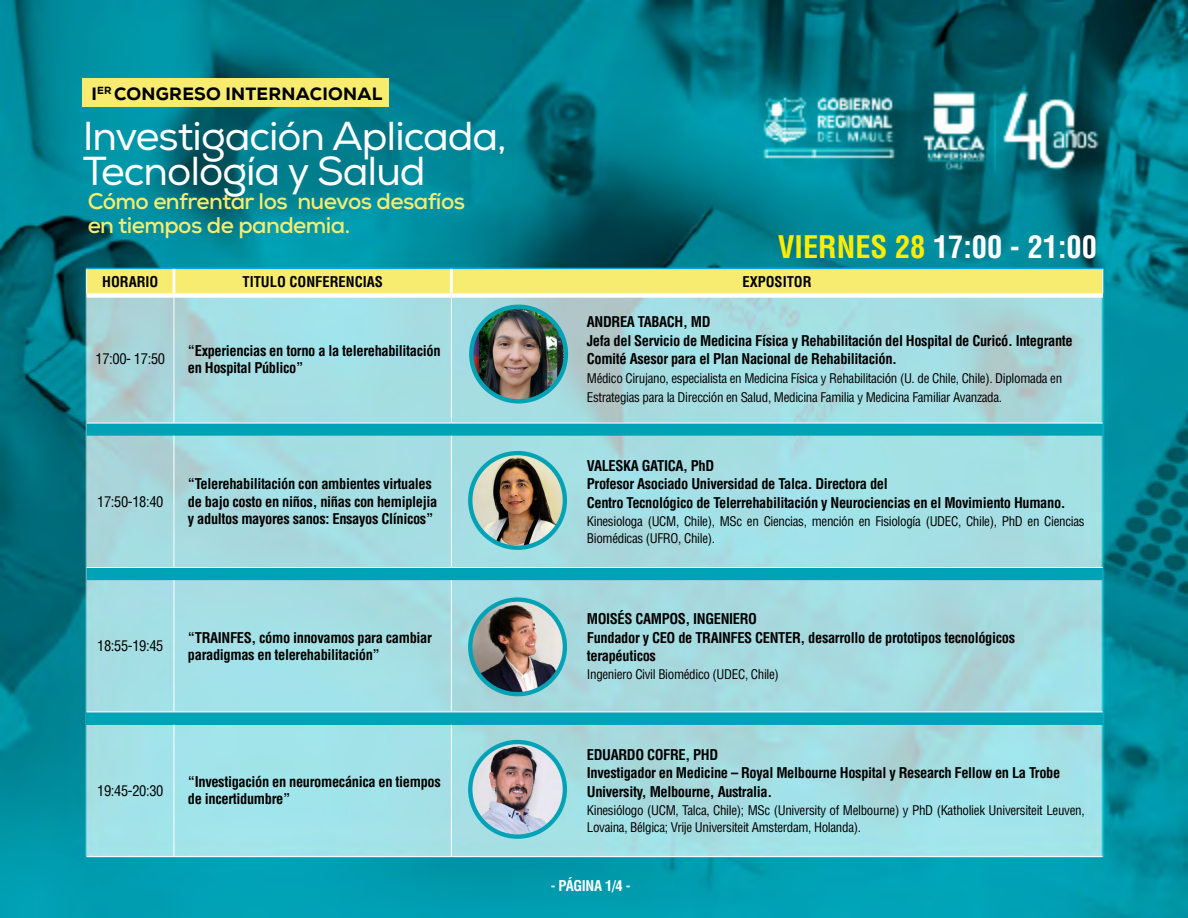
<style>
.page{position:relative;width:1188px;height:918px;background:#fff}
.page>*{position:absolute;margin:0;border:0;box-sizing:border-box;transform-origin:0 0}
.t1{font:40.35px/34.7px "Nexa";letter-spacing:-.025em;color:#fff}
.t2{font:700 condensed 30.45px "Helvetica LT Std";color:#fff}
.t3{font:700 22.65px/23.9px "Nexa";letter-spacing:-.025em;color:#f7ec6f}
.t4{font:800 17.85px "Nexa";letter-spacing:.015em;color:#000}
.t5{font:700 condensed 14.55px/18.8px "Helvetica LT Std";letter-spacing:-.025em;color:#000}
.t6{font:condensed 14.55px "Helvetica LT Std";letter-spacing:-.025em;color:#000}
.t7{font:700 condensed 14.55px "Helvetica LT Std";color:#000}
.t8{font:700 condensed 14.55px "Helvetica LT Std";letter-spacing:-.025em;color:#fff}
.t9{font:condensed 13.05px/17.4px "Helvetica LT Std";letter-spacing:-.025em;color:#000}
.s1{color:#ffed00}
</style>
<div class="page">
<img style="left:0;top:0;width:1188px;height:918px">
<svg style="left:87px;top:424px;width:1016px;height:156px;background:#8ad3db"></svg>
<div style="left:87px;top:712px;width:1016px;height:13px;background:#00a3b5"></div>
<div style="left:86px;top:269px;width:1017px;height:27px;background:#f7ec6f"></div>
<hr style="left:87px;top:268px;width:87px;height:1px;background:#009fe3">
<hr style="left:174px;top:268px;width:277px;height:1px;background:#009fe3">
<hr style="left:451px;top:268px;width:130px;height:1px;background:#009fe3">
<hr style="left:581px;top:268px;width:522px;height:1px;background:#009fe3">
<div style="left:87px;top:293px;width:87px;height:5px;background:#fff"></div>
<div style="left:174px;top:293px;width:277px;height:5px;background:#fff"></div>
<div style="left:451px;top:293px;width:130px;height:5px;background:#fff"></div>
<div style="left:581px;top:293px;width:522px;height:5px;background:#fff"></div>
<hr style="left:172px;top:269px;width:3px;height:24px;background:#fff">
<hr style="left:450px;top:269px;width:3px;height:24px;background:#fff">
<hr style="left:87px;top:423px;width:87px;height:1px;background:#fff">
<hr style="left:174px;top:423px;width:277px;height:1px;background:#fff">
<hr style="left:451px;top:423px;width:130px;height:1px;background:#fff">
<hr style="left:581px;top:423px;width:522px;height:1px;background:#fff">
<hr style="left:87px;top:856px;width:87px;height:1px;background:#fff">
<hr style="left:174px;top:856px;width:277px;height:1px;background:#fff">
<hr style="left:451px;top:856px;width:130px;height:1px;background:#fff">
<hr style="left:581px;top:856px;width:522px;height:1px;background:#fff">
<hr style="left:87px;top:567px;width:87px;height:1px;background:#fff">
<hr style="left:174px;top:567px;width:277px;height:1px;background:#fff">
<hr style="left:451px;top:567px;width:130px;height:1px;background:#fff">
<hr style="left:581px;top:567px;width:522px;height:1px;background:#fff">
<hr style="left:87px;top:712px;width:87px;height:1px;background:#fff">
<hr style="left:174px;top:712px;width:277px;height:1px;background:#fff">
<hr style="left:451px;top:712px;width:130px;height:1px;background:#fff">
<hr style="left:581px;top:712px;width:522px;height:1px;background:#fff">
<hr style="left:174px;top:298px;width:1px;height:125px;background:#fff">
<hr style="left:174px;top:436px;width:1px;height:131px;background:#fff">
<hr style="left:174px;top:580px;width:1px;height:132px;background:#fff">
<hr style="left:174px;top:725px;width:1px;height:131px;background:#fff">
<hr style="left:451px;top:298px;width:1px;height:125px;background:#fff">
<hr style="left:451px;top:436px;width:1px;height:131px;background:#fff">
<hr style="left:451px;top:580px;width:1px;height:132px;background:#fff">
<hr style="left:451px;top:725px;width:1px;height:131px;background:#fff">
<img style="left:473px;top:307px;width:92px;height:94px">
<div style="left:469px;top:305px;width:99px;height:99px;border:4px solid #00a3b5;border-radius:50%"></div>
<img style="left:470px;top:453px;width:94px;height:95px">
<div style="left:468px;top:451px;width:99px;height:99px;border:4px solid #00a3b5;border-radius:50%"></div>
<img style="left:470px;top:600px;width:95px;height:94px;border-radius:47px">
<div style="left:468px;top:597px;width:99px;height:99px;border:4px solid #00a3b5;border-radius:50%"></div>
<img style="left:470px;top:742px;width:95px;height:95px;border-radius:47px">
<div style="left:468px;top:740px;width:99px;height:99px;border:4px solid #00a3b5;border-radius:50%"></div>
<div style="left:83px;top:79px;width:306px;height:28px;background:#f7ec6f"></div>
<p class="t4" style="left:91px;top:82px;width:293px">I<sup>ER</sup> CONGRESO INTERNACIONAL</p>
<h1 class="t1" style="left:83px;top:120px;width:426px">Investigación Aplicada,<br>Tecnología y Salud</h1>
<h3 class="t3" style="left:88px;top:189px;width:379px">Cómo enfrentar los nuevos desafíos en tiempos de pandemia.</h3>
<h2 class="t2" style="left:778px;top:228px;width:321px"><span class="s1">VIERNES 28</span> 17:00 - 21:00</h2>
<p class="t7" style="left:102px;top:273px;width:58px">HORARIO</p>
<p class="t7" style="left:242px;top:273px;width:142px">TITULO CONFERENCIAS</p>
<p class="t7" style="left:742px;top:273px;width:71px">EXPOSITOR</p>
<p class="t6" style="left:96px;top:350px;width:71px">17:00- 17:50</p>
<p class="t5" style="left:188px;top:342px;width:254px;line-height:17.4px">“Experiencias en torno a la telerehabilitación en Hospital Público”</p>
<p class="t6" style="left:97px;top:492px;width:68px">17:50-18:40</p>
<p class="t5" style="left:188px;top:475px;width:251px;line-height:17.4px">“Telerehabilitación con ambientes virtuales de bajo costo en niños, niñas con hemiplejia y adultos mayores sanos: Ensayos Clínicos”</p>
<p class="t6" style="left:97px;top:637px;width:68px">18:55-19:45</p>
<p class="t5" style="left:188px;top:628px;width:245px;line-height:17.4px">“TRAINFES, cómo innovamos para cambiar paradigmas en telerehabilitación”</p>
<p class="t6" style="left:97px;top:781px;width:68px">19:45-20:30</p>
<p class="t5" style="left:188px;top:773px;width:254px;line-height:17.4px">“Investigación en neuromecánica en tiempos de incertidumbre”</p>
<p class="t5" style="left:587px;top:312px;width:487px">ANDREA TABACH, MD<br>Jefa del Servicio de Medicina Física y Rehabilitación del Hospital de Curicó. Integrante<br>Comité Asesor para el Plan Nacional de Rehabilitación.</p>
<p class="t9" style="left:587px;top:369px;width:477px;line-height:18.8px">Médico Cirujano, especialista en Medicina Física y Rehabilitación (U. de Chile, Chile). Diplomada en<br>Estrategias para la Dirección en Salud, Medicina Familia y Medicina Familiar Avanzada.</p>
<p class="t5" style="left:587px;top:456px;width:480px">VALESKA GATICA, PhD<br>Profesor Asociado Universidad de Talca. Directora del<br>Centro Tecnológico de Telerrehabilitación y Neurociencias en el Movimiento Humano.</p>
<p class="t9" style="left:587px;top:512px;width:499px">Kinesiologa (UCM, Chile), MSc en Ciencias, mención en Fisiología (UDEC, Chile), PhD en Ciencias<br>Biomédicas (UFRO, Chile).</p>
<p class="t5" style="left:587px;top:609px;width:430px">MOISÉS CAMPOS, INGENIERO<br>Fundador y CEO de TRAINFES CENTER, desarrollo de prototipos tecnológicos terapéuticos</p>
<p class="t9" style="left:587px;top:665px;width:194px">Ingeniero Civil Biomédico (UDEC, Chile)</p>
<p class="t5" style="left:587px;top:745px;width:475px">EDUARDO COFRE, PHD<br>Investigador en Medicine – Royal Melbourne Hospital y Research Fellow en La Trobe<br>University, Melbourne, Australia.</p>
<p class="t9" style="left:587px;top:801px;width:499px">Kinesiólogo (UCM, Talca, Chile); MSc (University of Melbourne) y PhD (Katholiek Universiteit Leuven,<br>Lovaina, Bélgica; Vrije Universiteit Amsterdam, Holanda).</p>
<p class="t8" style="left:551px;top:877px;width:81px">- PÁGINA 1/4 -</p>
</div>
